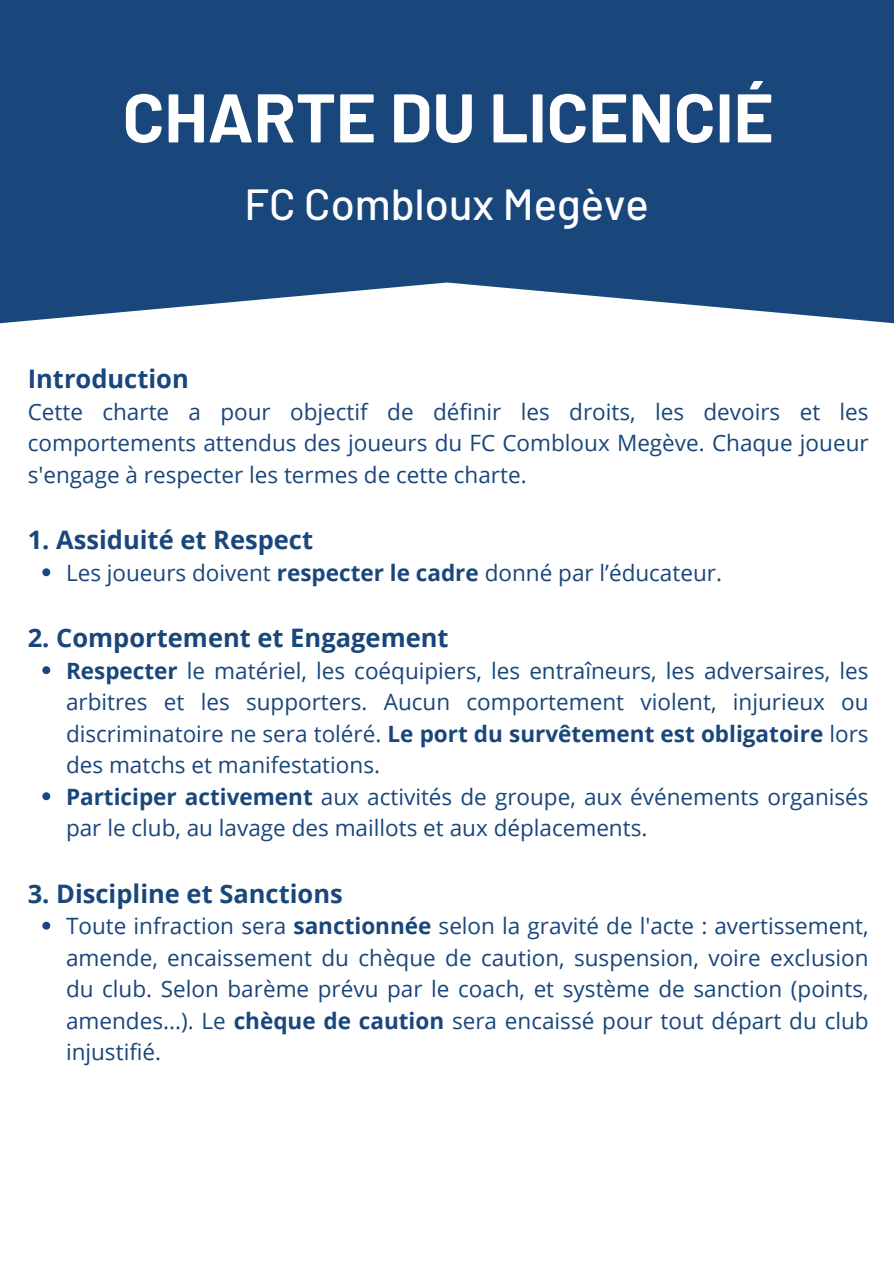
<style>
.page{position:relative;width:894px;height:1264px;background:#fff}
.page>*{position:absolute;margin:0;border:0;box-sizing:border-box;transform-origin:0 0}
.t1{font:700 68.7px "Barlow";color:#fff}
.t2{font:500 43.5px "Barlow";color:#fff}
.t3{font:700 25.5px "Open Sans";color:#19467b}
.t4{font:22.5px/31.5px "Open Sans";color:#19467b;text-align:justify}
.s1{font-weight:700}
</style>
<div class="page">
<div style="left:0;top:0;width:893px;height:324px;background:#19467b"></div>
<svg style="left:42px;top:568px;width:8px;height:8px"></svg>
<svg style="left:42px;top:666px;width:8px;height:8px"></svg>
<svg style="left:42px;top:792px;width:8px;height:8px"></svg>
<svg style="left:42px;top:921px;width:8px;height:8px"></svg>
<h1 class="t1" style="left:123px;top:74px;width:652px">CHARTE DU LICENCIÉ</h1>
<h2 class="t2" style="left:244px;top:177px;width:406px">FC Combloux Megève</h2>
<p class="t3" style="left:28px;top:361px;width:162px">Introduction</p>
<p class="t4" style="left:28px;top:395px;width:842px">Cette charte a pour objectif de définir les droits, les devoirs et les comportements attendus des joueurs du FC Combloux Megève. Chaque joueur s'engage à respecter les termes de cette charte.</p>
<h3 class="t3" style="left:28px;top:522px;width:287px">1. Assiduité et Respect</h3>
<p class="t4" style="left:66px;top:556px;width:657px">Les joueurs doivent <span class="s1">respecter le cadre</span> donné par l’éducateur.</p>
<h3 class="t3" style="left:28px;top:620px;width:422px">2. Comportement et Engagement</h3>
<p class="t4" style="left:66px;top:654px;width:804px"><span class="s1">Respecter</span> le matériel, les coéquipiers, les entraîneurs, les adversaires, les arbitres et les supporters. Aucun comportement violent, injurieux ou discriminatoire ne sera toléré. <span class="s1">Le port du survêtement est obligatoire</span> lors des matchs et manifestations.</p>
<p class="t4" style="left:66px;top:780px;width:803px"><span class="s1">Participer activement</span> aux activités de groupe, aux événements organisés par le club, au lavage des maillots et aux déplacements.</p>
<h3 class="t3" style="left:28px;top:875px;width:316px">3. Discipline et Sanctions</h3>
<p class="t4" style="left:66px;top:909px;width:803px">Toute infraction sera <span class="s1">sanctionnée</span> selon la gravité de l'acte : avertissement, amende, encaissement du chèque de caution, suspension, voire exclusion du club. Selon barème prévu par le coach, et système de sanction (points, amendes...). Le <span class="s1">chèque de caution</span> sera encaissé pour tout départ du club injustifié.</p>
</div>
